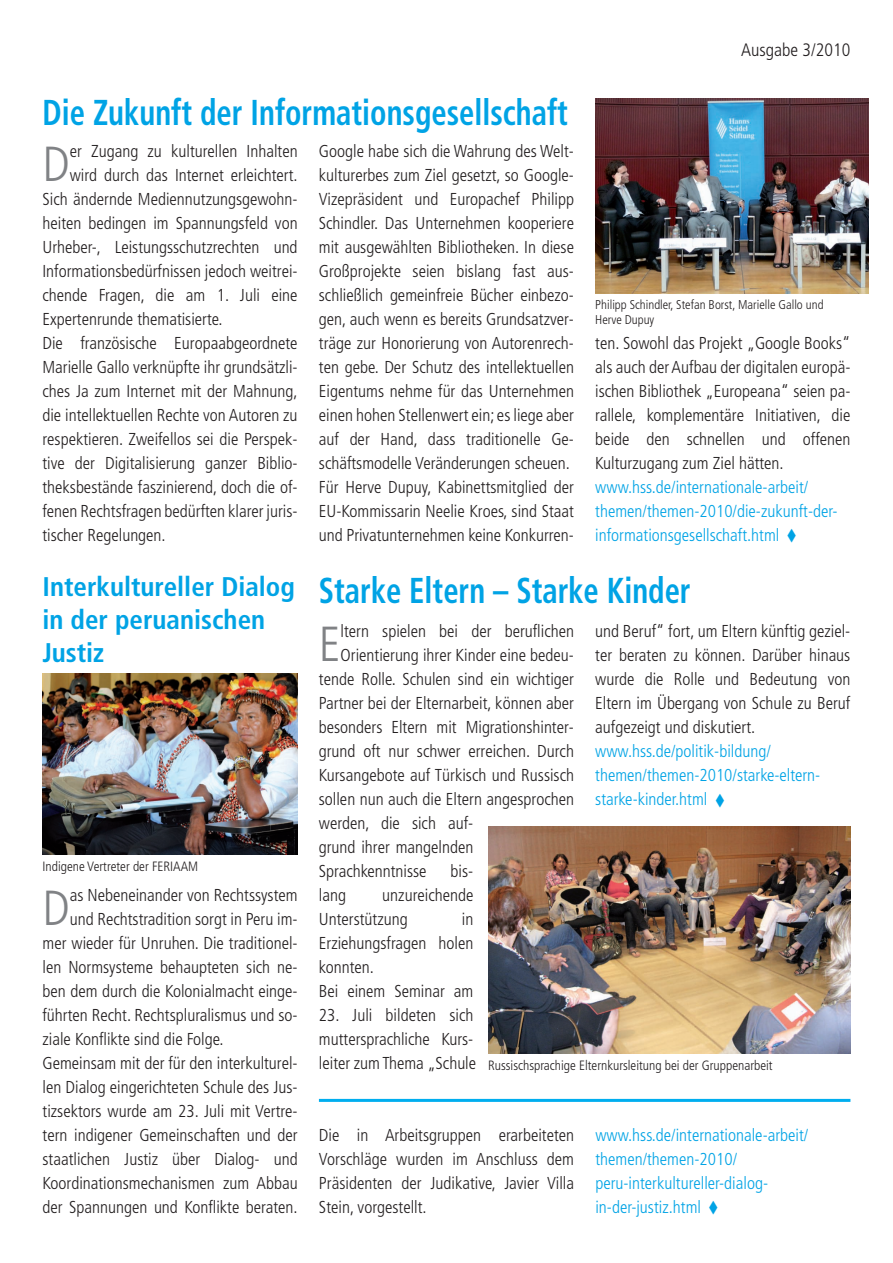
<style>
.page{position:relative;width:893px;height:1263px;background:#fff}
.page>*{position:absolute;margin:0;border:0;box-sizing:border-box;transform-origin:0 0}
.t1{font:300 condensed 49.2px "Frutiger";color:#808285}
.t2{font:700 condensed 36px "Frutiger";color:#00a3e5;scale:.85 1}
.t3{font:700 condensed 27px/33px "Frutiger";color:#00a3e5}
.t4{font:300 condensed 18px "Frutiger";color:#231f20}
.t5{font:300 condensed 17.25px/24px "Frutiger";color:#231f20}
.t6{font:300 condensed 17.25px/24px "Frutiger";color:#00a3e5}
.t7{font:300 condensed 13.5px "Frutiger";color:#231f20}
.t8{font:300 condensed 12.75px/14.2px "Frutiger";color:#231f20}
.s1{color:#00a3e5}
</style>
<div class="page">
<img style="left:595px;top:99px;width:274px;height:194px">
<hr style="left:319px;top:1099px;width:531px;height:3px;background:#00aeef">
<img style="left:488px;top:827px;width:363px;height:226px">
<img style="left:43px;top:674px;width:255px;height:181px">
<h2 class="t2" style="left:43px;top:98px;width:620px">Die Zukunft der Informationsgesellschaft</h2>
<p class="t1" style="left:43px;top:144px;width:29px">D</p>
<p class="t5" style="left:70px;top:140px;width:229px">er Zugang zu kulturellen Inhalten</p>
<p class="t5" style="left:319px;top:140px;width:257px">Google habe sich die Wahrung des Welt - kulturerbes zum Ziel gesetzt, so Google-Vizepräsident und Europachef Philipp Schindler. Das Unternehmen kooperiere mit ausgewählten Bibliotheken. In diese Großprojekte seien bislang fast aus&shy;schließlich gemeinfreie Bücher einbezo&shy;gen, auch wenn es bereits Grund satz ver - träge zur Honorierung von Autoren rech - ten gebe. Der Schutz des intellektuellen Eigentums nehme für das Unter neh men einen hohen Stellenwert ein; es liege aber auf der Hand, dass traditionelle Ge - schäfts modelle Veränderungen scheuen.<br>Für Herve Dupuy, Kabinettsmitglied der EU-Kommissarin Neelie Kroes, sind Staat und Privatunternehmen keine Konkur ren -</p>
<p class="t5" style="left:70px;top:164px;width:229px">wird durch das Internet erleichtert.</p>
<p class="t5" style="left:43px;top:188px;width:257px">Sich ändernde Mediennutzungsgewohn -</p>
<p class="t5" style="left:43px;top:212px;width:257px">heiten bedingen im Spannungsfeld von</p>
<p class="t5" style="left:43px;top:236px;width:257px">Urheber-, Leistungsschutzrechten und</p>
<p class="t5" style="left:42px;top:260px;width:257px">Informationsbedürfnissen jedoch weitrei-</p>
<p class="t5" style="left:42px;top:284px;width:257px">chende Fragen, die am 1. Juli eine</p>
<p class="t5" style="left:42px;top:308px;width:182px">Expertenrunde thematisierte.</p>
<p class="t5" style="left:42px;top:332px;width:257px">Die französische Europaabgeordnete</p>
<p class="t5" style="left:42px;top:356px;width:257px">Marielle Gallo verknüpfte ihr grundsätzli-</p>
<p class="t5" style="left:42px;top:380px;width:257px">ches Ja zum Internet mit der Mahnung,</p>
<p class="t5" style="left:42px;top:404px;width:257px">die intellektuellen Rechte von Autoren zu</p>
<p class="t5" style="left:42px;top:428px;width:257px">respektieren. Zweifellos sei die Perspek -</p>
<p class="t5" style="left:42px;top:452px;width:257px">tive der Digitalisierung ganzer Biblio -</p>
<p class="t5" style="left:42px;top:476px;width:257px">theks bestände faszinierend, doch die of-</p>
<p class="t5" style="left:42px;top:500px;width:257px">fenen Rechtsfragen bedürften klarer juris-</p>
<p class="t5" style="left:42px;top:524px;width:125px">tischer Regelungen.</p>
<p class="t4" style="left:741px;top:43px;width:111px">Ausgabe 3/2010</p>
<p class="t8" style="left:595px;top:299px;width:230px">Philipp Schindler, Stefan Borst, Marielle Gallo und<br>Herve Dupuy</p>
<p class="t5" style="left:595px;top:332px;width:257px">ten. Sowohl das Projekt „Google Books“ als auch der Aufbau der digitalen europä&shy;ischen Bibliothek „Europeana“ seien pa&shy;rallele, komplementäre Initiativen, die beide den schnellen und offenen Kulturzugang zum Ziel hätten. <span class="s1">www.hss.de/internationale-arbeit/ themen/themen-2010/die-zukunft-der&shy;informationsgesellschaft.html</span> <span class="s1">◆</span></p>
<h2 class="t3" style="left:43px;top:573px;width:254px">Interkultureller Dialog in der peruanischen<br>Justiz</h2>
<p class="t7" style="left:43px;top:861px;width:157px">Indigene Vertreter der FERIAAM</p>
<p class="t1" style="left:43px;top:888px;width:29px">D</p>
<p class="t5" style="left:70px;top:884px;width:229px">as Nebeneinander von Rechtssystem</p>
<p class="t5" style="left:70px;top:908px;width:229px">und Rechtstradition sorgt in Peru im-</p>
<p class="t5" style="left:43px;top:932px;width:257px">mer wieder für Unruhen. Die traditionel-</p>
<p class="t5" style="left:43px;top:956px;width:257px">len Normsysteme behaupteten sich ne-</p>
<p class="t5" style="left:43px;top:980px;width:257px">ben dem durch die Kolonialmacht einge-</p>
<p class="t5" style="left:43px;top:1004px;width:257px">führten Recht. Rechtspluralismus und so-</p>
<p class="t5" style="left:43px;top:1028px;width:183px">ziale Konflikte sind die Folge.</p>
<p class="t5" style="left:43px;top:1052px;width:257px">Gemeinsam mit der für den interkulturel-</p>
<p class="t5" style="left:43px;top:1076px;width:257px">len Dialog eingerichteten Schule des Jus -</p>
<p class="t5" style="left:43px;top:1100px;width:257px">tiz sektors wurde am 23. Juli mit Ver tre -</p>
<p class="t5" style="left:43px;top:1124px;width:257px">tern indigener Gemeinschaften und der</p>
<p class="t5" style="left:43px;top:1148px;width:257px">staatlichen Justiz über Dialog- und</p>
<p class="t5" style="left:43px;top:1172px;width:257px">Koordinationsmechanismen zum Abbau</p>
<p class="t5" style="left:43px;top:1196px;width:257px">der Spannungen und Konflikte beraten.</p>
<h2 class="t2" style="left:319px;top:576px;width:439px">Starke Eltern – Starke Kinder</h2>
<p class="t1" style="left:319px;top:624px;width:23px">E</p>
<p class="t5" style="left:341px;top:620px;width:235px">ltern spielen bei der beruflichen</p>
<p class="t5" style="left:595px;top:621px;width:257px">und Beruf“ fort, um Eltern künftig geziel&shy;ter beraten zu können. Darüber hinaus wurde die Rolle und Bedeutung von Eltern im Übergang von Schule zu Beruf aufgezeigt und diskutiert. <span class="s1">www.hss.de/politik-bildung/ themen/themen-2010/starke-eltern&shy;starke-kinder.html</span> <span class="s1">◆</span></p>
<p class="t5" style="left:341px;top:644px;width:235px">Orientierung ihrer Kinder eine bedeu-</p>
<p class="t5" style="left:319px;top:668px;width:257px">tende Rolle. Schulen sind ein wichtiger</p>
<p class="t5" style="left:319px;top:692px;width:257px">Partner bei der Elternarbeit, können aber</p>
<p class="t5" style="left:319px;top:716px;width:257px">besonders Eltern mit Migrations hinter -</p>
<p class="t5" style="left:319px;top:740px;width:257px">grund oft nur schwer erreichen. Durch</p>
<p class="t5" style="left:319px;top:764px;width:257px">Kursangebote auf Türkisch und Russisch</p>
<p class="t5" style="left:319px;top:788px;width:257px">sollen nun auch die Eltern angesprochen</p>
<p class="t5" style="left:319px;top:812px;width:156px">werden, die sich auf-</p>
<p class="t5" style="left:319px;top:836px;width:156px">grund ihrer mangelnden</p>
<p class="t5" style="left:319px;top:860px;width:109px">Sprach kennt nisse</p>
<p class="t5" style="left:451px;top:860px;width:24px">bis-</p>
<p class="t5" style="left:319px;top:884px;width:29px">lang</p>
<p class="t5" style="left:319px;top:884px;width:156px;text-indent:63px">unzureichende<br>Unterstützung</p>
<p class="t5" style="left:319px;top:908px;width:156px;text-indent:143px">in<br>Erziehungsfragen holen konnten.<br>Bei einem Seminar am</p>
<p class="t5" style="left:319px;top:1004px;width:159px">23. Juli bildeten sich muttersprachliche Kurs - leiter zum Thema „Schule</p>
<p class="t7" style="left:488px;top:1060px;width:286px">Russischsprachige Elternkursleitung bei der Gruppenarbeit</p>
<p class="t5" style="left:319px;top:1124px;width:257px;text-align:justify">Die in Arbeitsgruppen erarbeiteten Vorschläge wurden im Anschluss dem Präsidenten der Judikative, Javier Villa Stein, vorgestellt.</p>
<p class="t6" style="left:595px;top:1124px;width:214px">www.hss.de/internationale-arbeit/ themen/themen-2010/ peru-interkultureller-dialog&shy;in-der-justiz.html ◆</p>
</div>
